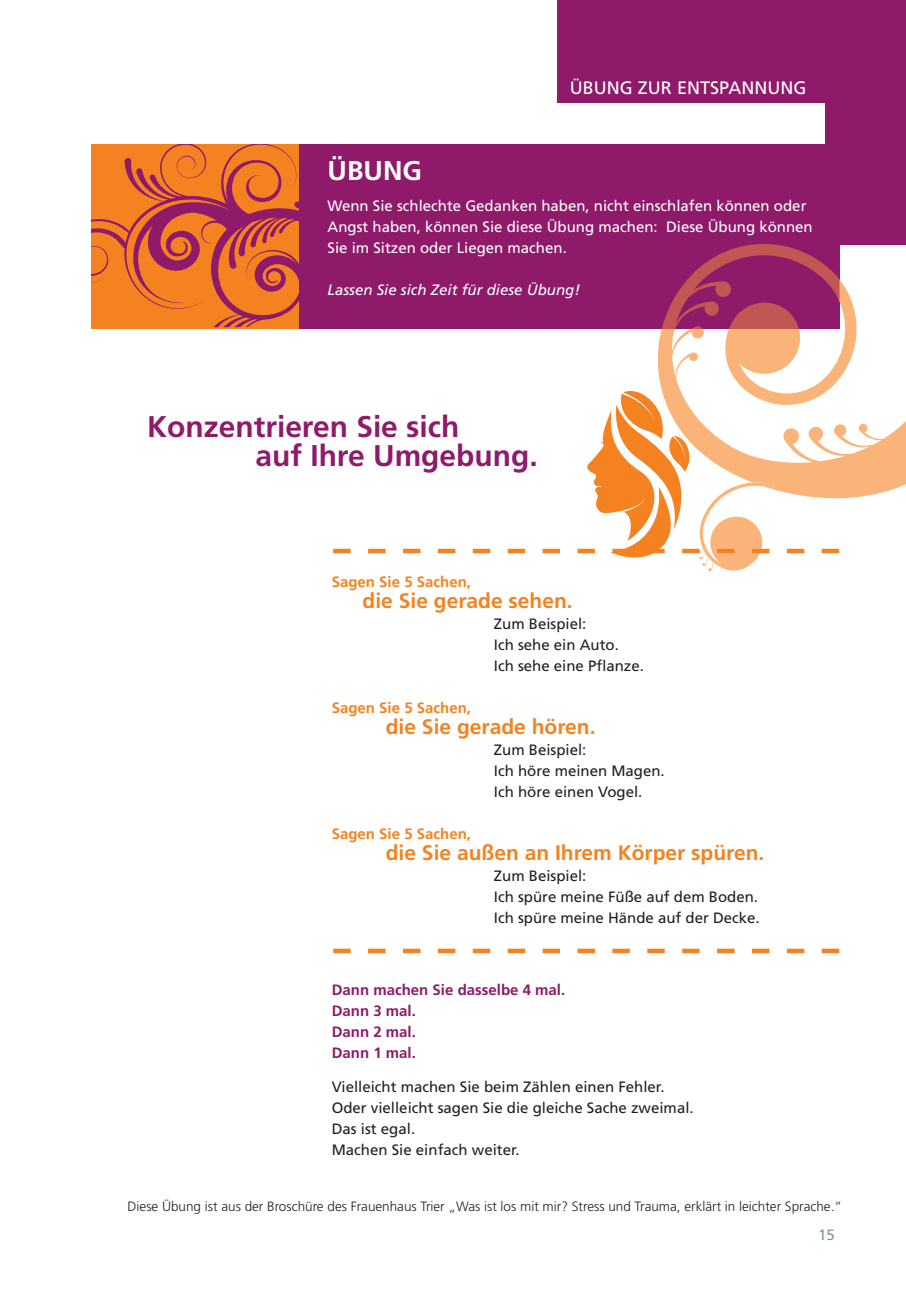
<style>
.page{position:relative;width:906px;height:1289px;background:#fff}
.page>*{position:absolute;margin:0;border:0;box-sizing:border-box;transform-origin:0 0}
.t1{font:700 30px/30px "Frutiger";color:#8f1a6a}
.t2{font:700 27px "Frutiger";color:#fff}
.t3{font:700 21px "Frutiger";color:#f58220}
.t4{font:18px "Frutiger";color:#fff}
.t5{font:15px/21px "Frutiger";color:#231f20}
.t6{font:15px/21px "Frutiger";color:#fff}
.t7{font:700 15px/21px "Frutiger";color:#8f1a6a}
.t8{font:700 15px "Frutiger";color:#f58220}
.t9{font:italic 15px "Frutiger";color:#fff}
.t10{font:15px "Frutiger";color:#7b939f}
.t11{font:300 13.5px "Frutiger";color:#231f20}
</style>
<div class="page">
<svg style="left:333px;top:948px;width:506px;height:5px"></svg>
<svg style="left:91px;top:145px;width:208px;height:182px;background:#dc6931"></svg>
<div style="left:299px;top:145px;width:540px;height:184px;background:#8f1a6a"></div>
<svg style="left:657px;top:279px;width:249px;height:219px"></svg>
<svg style="left:661px;top:244px;width:178px;height:85px"></svg>
<svg style="left:333px;top:391px;width:506px;height:180px"></svg>
<div style="left:557px;top:0;width:349px;height:102px;background:#8f1a6a"></div>
<div style="left:825px;top:13px;width:81px;height:231px;background:#8f1a6a"></div>
<p class="t4" style="left:570px;top:81px;width:238px">ÜBUNG ZUR ENTSPANNUNG</p>
<h2 class="t2" style="left:327px;top:160px;width:96px">ÜBUNG</h2>
<p class="t6" style="left:327px;top:196px;width:487px">Wenn Sie schlechte Gedanken haben, nicht einschlafen können oder<br>Angst haben, können Sie diese Übung machen: Diese Übung können<br>Sie im Sitzen oder Liegen machen.</p>
<p class="t9" style="left:327px;top:283px;width:254px">Lassen Sie sich Zeit für diese Übung!</p>
<h1 class="t1" style="left:255px;top:413px;width:284px;text-indent:-108px">Konzentrieren Sie sich<br>auf Ihre Umgebung.</h1>
<p class="t8" style="left:332px;top:575px;width:141px">Sagen Sie 5 Sachen,</p>
<h3 class="t3" style="left:363px;top:592px;width:212px">die Sie gerade sehen.</h3>
<p class="t5" style="left:494px;top:614px;width:152px">Zum Beispiel:<br>Ich sehe ein Auto.<br>Ich sehe eine Pflanze.</p>
<p class="t8" style="left:332px;top:701px;width:141px">Sagen Sie 5 Sachen,</p>
<h3 class="t3" style="left:386px;top:718px;width:211px">die Sie gerade hören.</h3>
<p class="t5" style="left:494px;top:740px;width:172px">Zum Beispiel:<br>Ich höre meinen Magen.<br>Ich höre einen Vogel.</p>
<p class="t8" style="left:332px;top:827px;width:141px">Sagen Sie 5 Sachen,</p>
<h3 class="t3" style="left:386px;top:844px;width:380px">die Sie außen an Ihrem Körper spüren.</h3>
<p class="t5" style="left:494px;top:866px;width:267px">Zum Beispiel:<br>Ich spüre meine Füße auf dem Boden.<br>Ich spüre meine Hände auf der Decke.</p>
<p class="t7" style="left:332px;top:980px;width:235px">Dann machen Sie dasselbe 4 mal.<br>Dann 3 mal.<br>Dann 2 mal.<br>Dann 1 mal.</p>
<p class="t5" style="left:332px;top:1077px;width:363px">Vielleicht machen Sie beim Zählen einen Fehler.<br>Oder vielleicht sagen Sie die gleiche Sache zweimal.<br>Das ist egal.<br>Machen Sie einfach weiter.</p>
<p class="t11" style="left:128px;top:1200px;width:716px">Diese Übung ist aus der Broschüre des Frauenhaus Trier „Was ist los mit mir? Stress und Trauma, erklärt in leichter Sprache.“</p>
<p class="t10" style="left:818px;top:1228px;width:18px">15</p>
</div>
